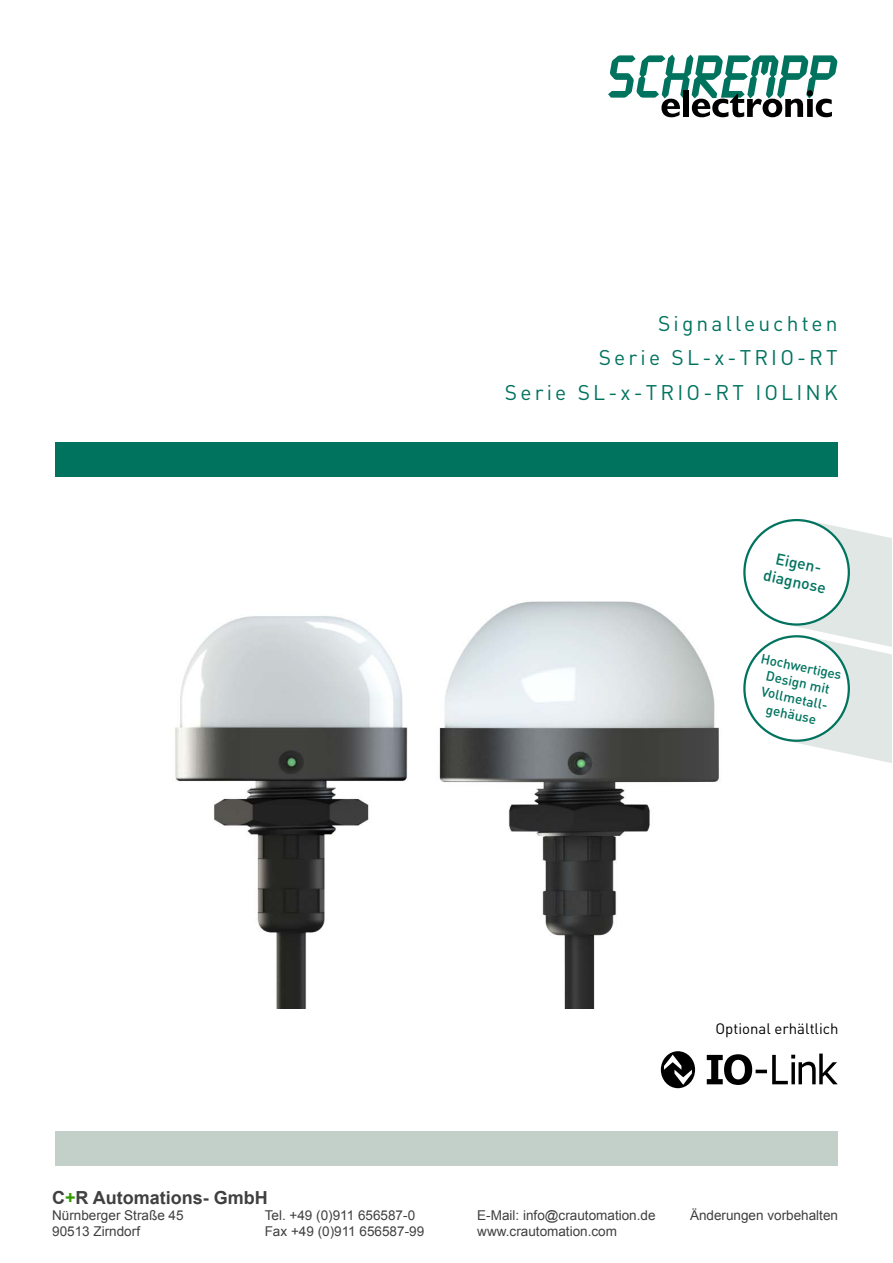
<style>
.page{position:relative;width:893px;height:1263px;background:#fff}
.page>*{position:absolute;margin:0;border:0;box-sizing:border-box;transform-origin:0 0}
.t1{font:21px/34.2px "DIN";letter-spacing:.15em;color:#00735f;text-align:right}
.t2{font:700 18px "Arial";color:#404040}
.t3{font:500 15.75px/18.9px "DIN";color:#00735f;text-align:center}
.t4{font:15px "DIN";color:#000}
.t5{font:13.5px "Arial";color:#404040}
.t6{font:500 13.5px/16.2px "DIN";color:#00735f;text-align:center}
.s1{color:#390}
</style>
<div class="page">
<svg style="left:608px;top:55px;width:229px;height:62px"></svg>
<div style="left:55px;top:442px;width:783px;height:34px;background:#00735f"></div>
<div style="left:55px;top:1131px;width:783px;height:34px;background:#c3cfc9"></div>
<svg style="left:707px;top:1053px;width:131px;height:32px"></svg>
<div style="left:661px;top:1051px;width:34px;height:37px;background:#000;border-radius:50%"></div>
<svg style="left:664px;top:1054px;width:28px;height:31px"></svg>
<img style="left:175px;top:601px;width:544px;height:408px">
<svg style="left:779px;top:519px;width:113px;height:244px"></svg>
<div style="left:744px;top:636px;width:105px;height:105px;background:#fff;border-radius:50%"></div>
<div style="left:743px;top:635px;width:107px;height:107px;border:2px solid #00735f;border-radius:50%"></div>
<h1 class="t1" style="left:505px;top:306px;width:334px">Signalleuchten<br>Serie SL-x-TRIO-RT<br>Serie SL-x-TRIO-RT IOLINK</h1>
<p class="t3" style="left:770px;top:547px;width:65px;rotate:12deg">Eigen&shy;diagnose</p>
<p class="t6" style="left:763px;top:650px;width:84px;rotate:12deg">Hochwertiges<br>Design mit<br>Vollmetall&shy;gehäuse</p>
<h2 class="t2" style="left:52px;top:1188px;width:217px">C<span class="s1">+</span>R Automations- GmbH</h2>
<p class="t4" style="left:715px;top:1019px;width:125px">Optional erhältlich</p>
<p class="t5" style="left:52px;top:1208px;width:133px">Nürnberger Straße 45</p>
<p class="t5" style="left:265px;top:1208px;width:152px">Tel. +49 (0)911 656587-0</p>
<p class="t5" style="left:477px;top:1208px;width:180px">E-Mail: info@crautomation.de</p>
<p class="t5" style="left:690px;top:1208px;width:150px">Änderungen vorbehalten</p>
<p class="t5" style="left:52px;top:1223px;width:89px">90513 Zirndorf</p>
<p class="t5" style="left:477px;top:1223px;width:141px">www.crautomation.com</p>
<p class="t5" style="left:265px;top:1223px;width:161px">Fax +49 (0)911 656587-99</p>
</div>
